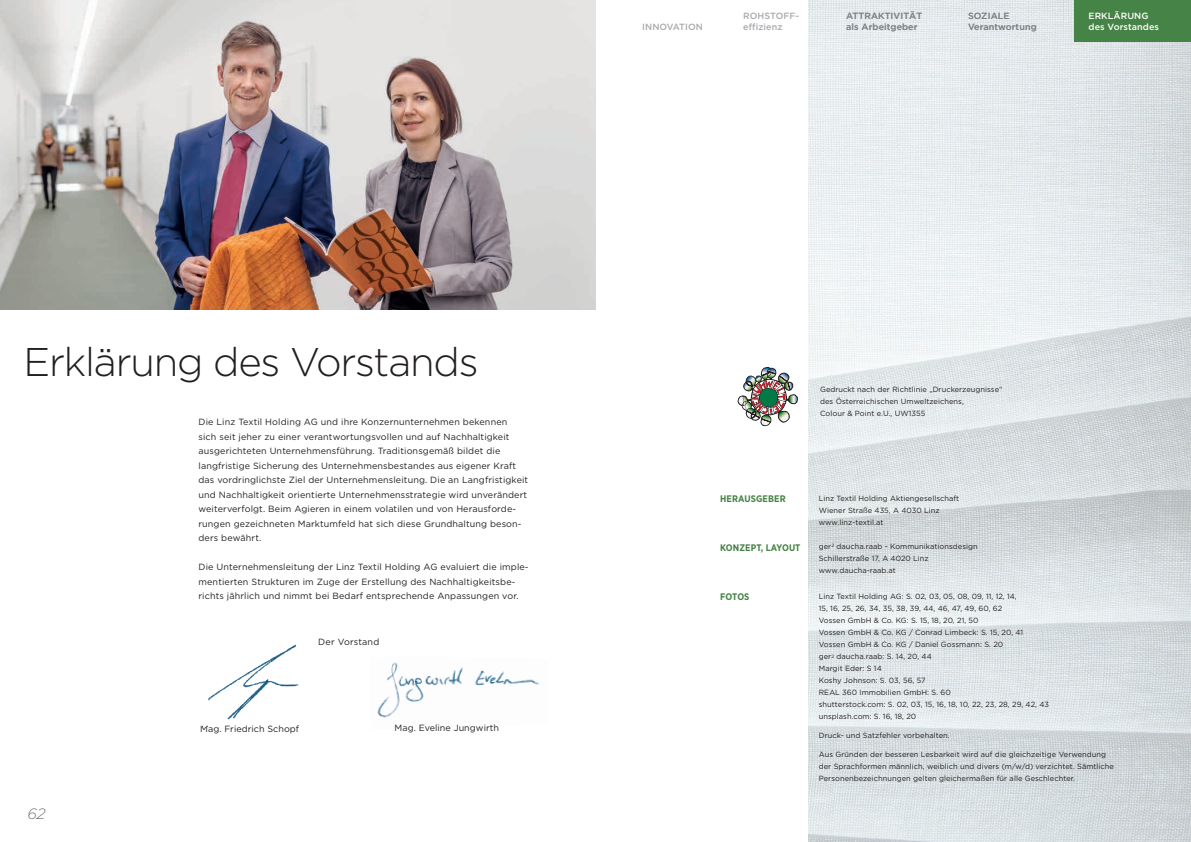
<style>
.page{position:relative;width:1191px;height:842px;background:#fff}
.page>*{position:absolute;margin:0;border:0;box-sizing:border-box;transform-origin:0 0}
.t1{font:300 40px "Gotham";letter-spacing:-.03em;color:#231f20}
.t2{font:italic 300 15px "Gotham";color:#76787b}
.t3{font:700 9.5px "Gotham Narrow";letter-spacing:.01em;color:#468346}
.t4{font:9px/14.5px "Gotham";letter-spacing:.015em;color:#231f20}
.t5{font:500 9px/11px "Gotham";letter-spacing:.01em;color:#808285}
.t6{font:500 9px/11px "Gotham";letter-spacing:.01em;color:#a8a9ad}
.t7{font:500 9px/11px "Gotham";letter-spacing:.01em;color:#fff}
.t8{font:7.5px/12px "Gotham";letter-spacing:.005em;color:#231f20}
</style>
<div class="page">
<img style="left:808px;top:0;width:383px;height:842px">
<img style="left:0;top:0;width:595px;height:309px">
<img style="left:208px;top:644px;width:91px;height:76px">
<img style="left:377px;top:662px;width:163px;height:56px">
<div style="left:1074px;top:0;width:117px;height:41px;background:#468346"></div>
<svg style="left:738px;top:367px;width:59px;height:59px"></svg>
<p class="t5" style="left:846px;top:10px;width:78px">ATTRAKTIVITÄT als Arbeitgeber</p>
<p class="t5" style="left:968px;top:10px;width:43px">SOZIALE</p>
<p class="t6" style="left:743px;top:10px;width:57px">ROHSTOFF&shy;effizienz</p>
<p class="t6" style="left:642px;top:21px;width:62px">INNOVATION</p>
<p class="t5" style="left:968px;top:21px;width:70px">Verantwortung</p>
<p class="t7" style="left:1088px;top:10px;width:72px">ERKLÄRUNG des Vorstandes</p>
<h1 class="t1" style="left:24px;top:341px;width:456px">Erklärung des Vorstands</h1>
<p class="t4" style="left:198px;top:415px;width:331px">Die Linz Textil Holding AG und ihre Konzernunternehmen bekennen<br>sich seit jeher zu einer verantwortungsvollen und auf Nachhaltigkeit ausgerichteten Unternehmensführung. Traditionsgemäß bildet die langfristige Sicherung des Unternehmensbestandes aus eigener Kraft das vordringlichste Ziel der Unternehmensleitung. Die an Langfristigkeit und Nachhaltigkeit orientierte Unternehmensstrategie wird unverändert weiterverfolgt. Beim Agieren in einem volatilen und von Herausforde&shy;rungen gezeichneten Marktumfeld hat sich diese Grundhaltung beson&shy;ders bewährt.</p>
<p class="t4" style="left:198px;top:560px;width:332px">Die Unternehmensleitung der Linz Textil Holding AG evaluiert die imple&shy;mentierten Strukturen im Zuge der Erstellung des Nachhaltigkeitsbe&shy;richts jährlich und nimmt bei Bedarf entsprechende Anpassungen vor.</p>
<p class="t4" style="left:318px;top:634px;width:63px">Der Vorstand</p>
<h2 class="t2" style="left:27px;top:805px;width:20px">62</h2>
<p class="t4" style="left:200px;top:721px;width:100px">Mag. Friedrich Schopf</p>
<p class="t4" style="left:394px;top:721px;width:106px">Mag. Eveline Jungwirth</p>
<p class="t8" style="left:820px;top:383px;width:184px">Gedruckt nach der Richtlinie „Druckerzeugnisse“ des Österreichischen Umweltzeichens,<br>Colour &amp; Point e.U., UW1355</p>
<p class="t3" style="left:720px;top:493px;width:67px">HERAUSGEBER</p>
<p class="t8" style="left:819px;top:492px;width:142px">Linz Textil Holding Aktiengesellschaft<br>Wiener Straße 435, A 4030 Linz www.linz-textil.at</p>
<p class="t8" style="left:819px;top:540px;width:160px">ger<sup>2</sup> daucha.raab - Kommunikationsdesign<br>Schillerstraße 17, A 4020 Linz www.daucha-raab.at</p>
<p class="t3" style="left:720px;top:541px;width:82px">KONZEPT, LAYOUT</p>
<p class="t3" style="left:720px;top:590px;width:31px">FOTOS</p>
<p class="t8" style="left:819px;top:590px;width:232px">Linz Textil Holding AG: S. 02, 03, 05, 08, 09, 11, 12, 14,<br>15, 16, 25, 26, 34, 35, 38, 39, 44, 46, 47, 49, 60, 62<br>Vossen GmbH &amp; Co. KG: S. 15, 18, 20, 21, 50<br>Vossen GmbH &amp; Co. KG / Conrad Limbeck: S. 15, 20, 41<br>Vossen GmbH &amp; Co. KG / Daniel Gossmann: S. 20<br>ger<sup>2</sup> daucha.raab: S. 14, 20, 44<br>Margit Eder: S 14<br>Koshy Johnson: S. 03, 56, 57<br>REAL 360 Immobilien GmbH: S. 60<br>shutterstock.com: S. 02, 03, 15, 16, 18, 10, 22, 23, 28, 29, 42, 43 unsplash.com: S. 16, 18, 20</p>
<p class="t8" style="left:819px;top:729px;width:132px">Druck- und Satzfehler vorbehalten.</p>
<p class="t8" style="left:819px;top:748px;width:297px">Aus Gründen der besseren Lesbarkeit wird auf die gleichzeitige Verwendung der Sprachformen männlich, weiblich und divers (m/w/d) verzichtet. Sämtliche<br>Personenbezeichnungen gelten gleichermaßen für alle Geschlechter.</p>
</div>
